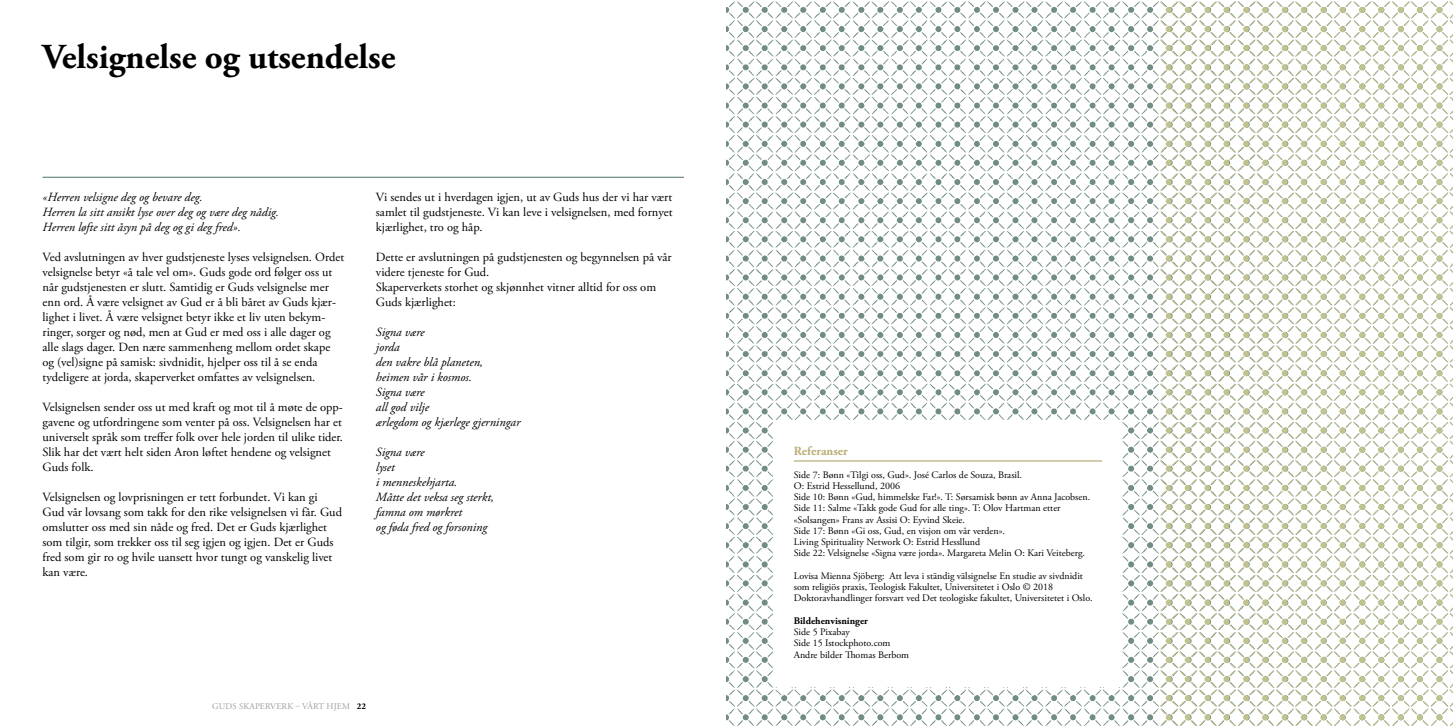
<style>
.page{position:relative;width:1453px;height:727px;background:#fff}
.page>*{position:absolute;margin:0;border:0;box-sizing:border-box;transform-origin:0 0}
.t1{font:700 35px "Adobe Garamond Pro";color:#000}
.t2{font:12.5px/15px "Adobe Garamond Pro";color:#000}
.t3{font:italic 12.5px/15px "Adobe Garamond Pro";color:#000}
.t4{font:700 12.5px "Adobe Garamond Pro";color:#bbae78}
.t5{font:10px/11.2px "Adobe Garamond Pro";color:#000}
.t6{font:700 10px "Adobe Garamond Pro";color:#000}
.t7{font:8.75px "Adobe Garamond Pro";letter-spacing:.015em;color:#9c9d9f}
.s1{font-weight:700;color:#000}
</style>
<div class="page">
<img style="left:726px;top:1px;width:433px;height:725px">
<img style="left:1160px;top:1px;width:293px;height:725px">
<div style="left:774px;top:420px;width:346px;height:267px;background:#fff"></div>
<hr style="left:43px;top:177px;width:641px;height:1px;background:#718d81">
<hr style="left:794px;top:460px;width:308px;height:1px;background:#bbae78">
<h1 class="t1" style="left:43px;top:36px;width:354px">Velsignelse og utsendelse</h1>
<p class="t3" style="left:43px;top:189px;width:238px">«Herren velsigne deg og bevare deg.<br>Herren la sitt ansikt lyse over deg og være deg nådig.<br>Herren løfte sitt åsyn på deg og gi deg fred».</p>
<p class="t2" style="left:43px;top:249px;width:303px">Ved avslutningen av hver gudstjeneste lyses velsignelsen. Ordet velsignelse betyr «å tale vel om». Guds gode ord følger oss ut når gudstjenesten er slutt. Samtidig er Guds velsignelse mer enn ord. Å være velsignet av Gud er å bli båret av Guds kjær&shy;lighet i livet. Å være velsignet betyr ikke et liv uten bekym&shy;ringer, sorger og nød, men at Gud er med oss i alle dager og alle slags dager. Den nære sammenheng mellom ordet skape og (vel)signe på samisk: sivdnidit, hjelper oss til å se enda tydeligere at jorda, skaperverket omfattes av velsignelsen.</p>
<p class="t2" style="left:43px;top:399px;width:302px">Velsignelsen sender oss ut med kraft og mot til å møte de opp&shy;gavene og utfordringene som venter på oss. Velsignelsen har et universelt språk som treffer folk over hele jorden til ulike tider.<br>Slik har det vært helt siden Aron løftet hendene og velsignet Guds folk.</p>
<p class="t2" style="left:43px;top:489px;width:301px">Velsignelsen og lovprisningen er tett forbundet. Vi kan gi Gud vår lovsang som takk for den rike velsignelsen vi får. Gud omslutter oss med sin nåde og fred. Det er Guds kjærlighet som tilgir, som trekker oss til seg igjen og igjen. Det er Guds fred som gir ro og hvile uansett hvor tungt og vanskelig livet kan være.</p>
<p class="t2" style="left:376px;top:189px;width:298px;text-align:justify">Vi sendes ut i hverdagen igjen, ut av Guds hus der vi har vært samlet til gudstjeneste. Vi kan leve i velsignelsen, med fornyet kjærlighet, tro og håp.</p>
<p class="t2" style="left:376px;top:249px;width:297px">Dette er avslutningen på gudstjenesten og begynnelsen på vår videre tjeneste for Gud.<br>Skaperverkets storhet og skjønnhet vitner alltid for oss om Guds kjærlighet:</p>
<p class="t3" style="left:376px;top:324px;width:146px">Signa være<br>jorda<br>den vakre blå planeten,<br>heimen vår i kosmos.<br>Signa være<br>all god vilje<br>ærlegdom og kjærlege gjerningar</p>
<p class="t3" style="left:376px;top:444px;width:120px">Signa være<br>lyset<br>i menneskehjarta.<br>Måtte det veksa seg sterkt, famna om mørkret<br>og føda fred og forsoning</p>
<p class="t4" style="left:794px;top:443px;width:55px">Referanser</p>
<p class="t5" style="left:794px;top:469px;width:298px">Side 7: Bønn «Tilgi oss, Gud». José Carlos de Souza, Brasil.<br>O: Estrid Hessellund, 2006<br>Side 10: Bønn «Gud, himmelske Far!». T: Sørsamisk bønn av Anna Jacobsen.<br>Side 11: Salme «Takk gode Gud for alle ting». T: Olov Hartman etter «Solsangen» Frans av Assisi O: Eyvind Skeie.<br>Side 17: Bønn «Gi oss, Gud, en visjon om vår verden».<br>Living Spirituality Network O: Estrid Hessllund<br>Side 22: Velsignelse «Signa være jorda». Margareta Melin O: Kari Veiteberg.</p>
<p class="t5" style="left:794px;top:570px;width:300px">Lovisa Mienna Sjöberg: Att leva i ständig välsignelse En studie av sivdnidit som religiös praxis, Teologisk Fakultet, Universitetet i Oslo © 2018<br>Doktoravhandlinger forsvart ved Det teologiske fakultet, Universitetet i Oslo.</p>
<p class="t6" style="left:794px;top:614px;width:76px">Bildehenvisninger</p>
<p class="t5" style="left:794px;top:626px;width:117px">Side 5 Pixabay<br>Side 15 Istockphoto.com<br>Andre bilder Thomas Berbom</p>
<p class="t7" style="left:212px;top:700px;width:155px">Guds skaperverk – vårt hjem <span class="s1">22</span></p>
</div>
